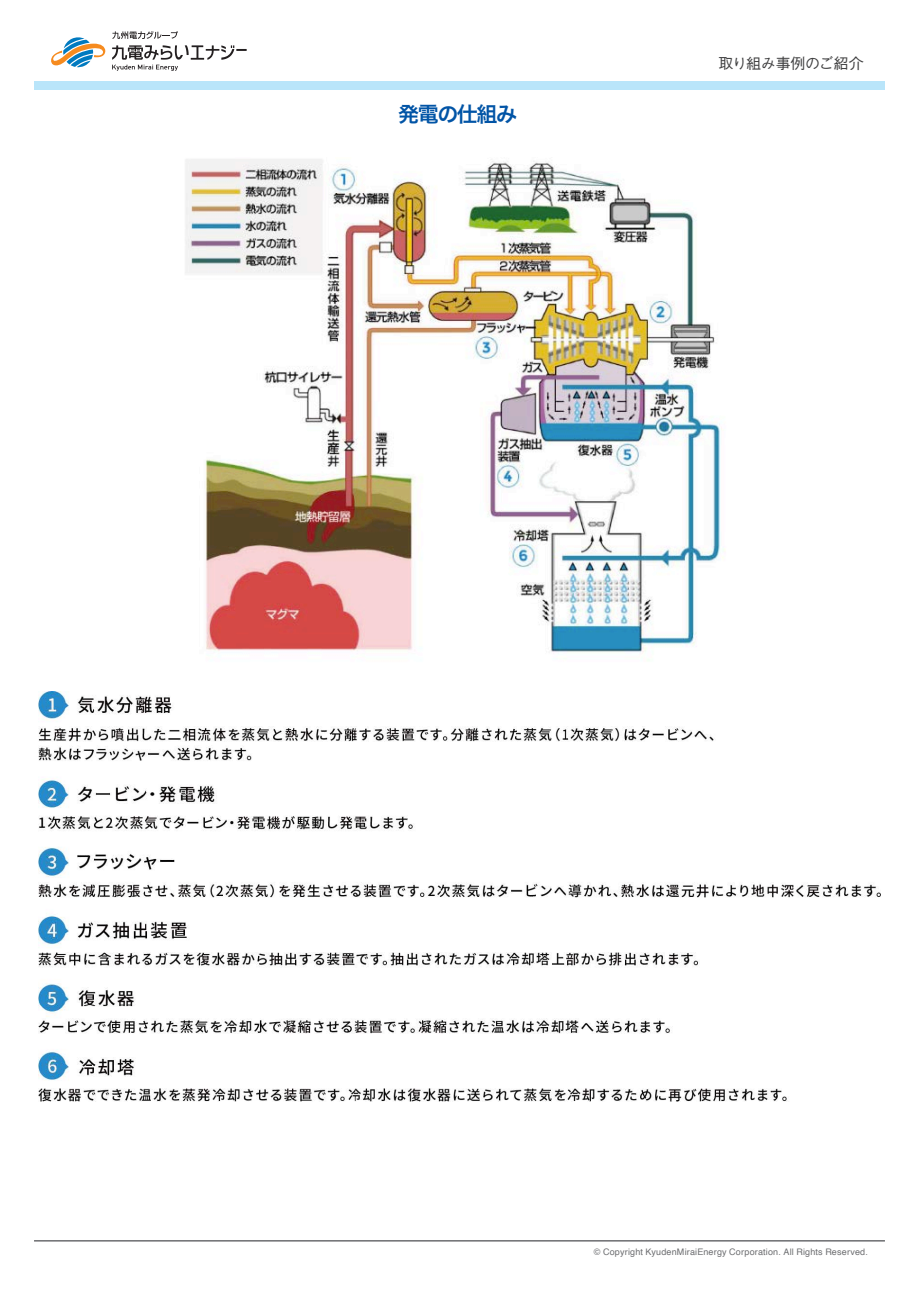
<style>
.page{position:relative;width:919px;height:1289px;background:#fff}
.page>*{position:absolute;margin:0;border:0;box-sizing:border-box;transform-origin:0 0}
.t1{font:21px "Hira Kaku Std N W6";letter-spacing:-.07em;color:#0154a6}
.t2{font:500 15px "Gothic BBB Pro";letter-spacing:-.035em;color:#3e3e3f}
.t3{font:9px "Helvetica";letter-spacing:.02em;color:#6c6d70}
</style>
<div class="page">
<svg style="left:51px;top:37px;width:55px;height:30px"></svg>
<svg style="left:112px;top:45px;width:135px;height:26px"></svg>
<svg style="left:112px;top:31px;width:66px;height:8px"></svg>
<hr style="left:34px;top:1239px;width:850px;height:2px;background:#6c6d70">
<div style="left:34px;top:82px;width:850px;height:8px;background:#b9e5fa"></div>
<img style="left:39px;top:691px;width:841px;height:410px">
<img style="left:185px;top:159px;width:540px;height:501px">
<h1 class="t1" style="left:398px;top:98px;width:120px">発電の仕組み</h1>
<h2 class="t2" style="left:718px;top:52px;width:146px">取り組み事例のご紹介</h2>
<p class="t3" style="left:594px;top:1244px;width:275px">© Copyright KyudenMiraiEnergy Corporation. All Rights Reserved.</p>
</div>
